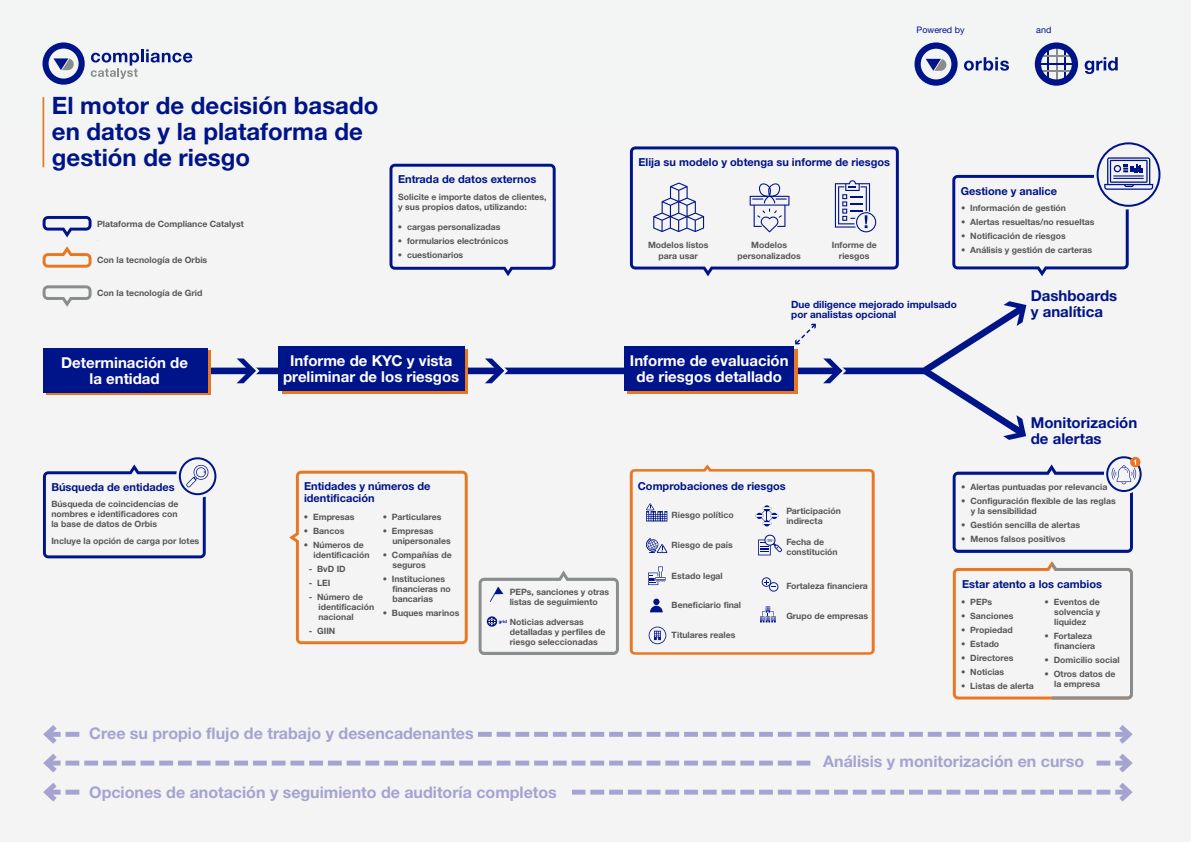
<style>
.page{position:relative;width:1191px;height:842px;background:#f3f4f4}
.page>*{position:absolute;margin:0;border:0;box-sizing:border-box;transform-origin:0 0}
._01_Page_heading{font:700 24px/26px "Helvetica Neue LTW1 G";color:#001489}
.t1{font:700 16px "Helvetica Neue LTW1 G";color:#a5a3d1}
.t2{font:700 15px/16px "Helvetica Neue LTW1 G";color:#fff;text-align:center}
.t3{font:700 15px/16px "Helvetica Neue LTW1 G";color:#001489}
.t4{font:700 11px/12px "Helvetica Neue LTW1 G";color:#001489}
.t5{font:700 10px/10px "Helvetica Neue LTW1 G";color:#001489}
.Grey_Type_-_AW{font:9px "Helvetica Neue";color:#001489}
.t6{font:700 8.7px/10px "Helvetica Neue LTW1 G";color:#575756}
</style>
<div class="page">
<svg style="left:43px;top:725px;width:1089px;height:19px"></svg>
<svg style="left:207px;top:316px;width:796px;height:58px"></svg>
<svg style="left:237px;top:358px;width:22px;height:25px"></svg>
<svg style="left:485px;top:358px;width:23px;height:25px"></svg>
<svg style="left:823px;top:358px;width:23px;height:25px"></svg>
<svg style="left:1003px;top:301px;width:24px;height:25px"></svg>
<svg style="left:389px;top:164px;width:166px;height:112px"></svg>
<svg style="left:47px;top:350px;width:164px;height:45px"></svg>
<div style="left:43px;top:348px;width:164px;height:44px;background:#001489"></div>
<div style="left:282px;top:349px;width:185px;height:45px;background:#e97721"></div>
<div style="left:278px;top:346px;width:186px;height:45px;background:#001489"></div>
<div style="left:627px;top:349px;width:170px;height:45px;background:#e97721"></div>
<div style="left:624px;top:346px;width:170px;height:45px;background:#001489"></div>
<svg style="left:922px;top:368px;width:104px;height:72px"></svg>
<svg style="left:289px;top:471px;width:179px;height:173px"></svg>
<svg style="left:795px;top:324px;width:21px;height:20px"></svg>
<svg style="left:630px;top:464px;width:244px;height:191px"></svg>
<svg style="left:650px;top:599px;width:13px;height:13px"></svg>
<svg style="left:760px;top:606px;width:16px;height:16px"></svg>
<svg style="left:645px;top:538px;width:22px;height:15px"></svg>
<svg style="left:646px;top:503px;width:21px;height:18px"></svg>
<svg style="left:758px;top:534px;width:24px;height:21px"></svg>
<svg style="left:648px;top:566px;width:18px;height:19px"></svg>
<svg style="left:755px;top:505px;width:23px;height:21px"></svg>
<svg style="left:761px;top:577px;width:17px;height:15px"></svg>
<svg style="left:648px;top:627px;width:18px;height:17px"></svg>
<svg style="left:43px;top:783px;width:1089px;height:18px"></svg>
<svg style="left:43px;top:754px;width:1089px;height:18px"></svg>
<div style="left:82px;top:715px;width:391px;height:27px;background:#f3f4f3"></div>
<div style="left:82px;top:774px;width:489px;height:25px;background:#f3f4f3"></div>
<div style="left:815px;top:746px;width:278px;height:24px;background:#f3f4f3"></div>
<svg style="left:43px;top:216px;width:49px;height:21px"></svg>
<svg style="left:43px;top:285px;width:49px;height:22px"></svg>
<svg style="left:43px;top:246px;width:49px;height:22px"></svg>
<div style="left:1106px;top:456px;width:35px;height:36px;border:2px solid #001489;border-radius:50%"></div>
<svg style="left:1130px;top:457px;width:10px;height:10px"></svg>
<svg style="left:952px;top:561px;width:181px;height:138px"></svg>
<svg style="left:478px;top:570px;width:141px;height:85px"></svg>
<svg style="left:630px;top:146px;width:268px;height:130px"></svg>
<svg style="left:952px;top:460px;width:184px;height:93px"></svg>
<div style="left:179px;top:457px;width:37px;height:38px;border:2px solid #001489;border-radius:50%"></div>
<svg style="left:43px;top:464px;width:166px;height:94px"></svg>
<div style="left:1096px;top:142px;width:64px;height:65px;border:2px solid #001489;border-radius:50%"></div>
<svg style="left:952px;top:157px;width:201px;height:119px"></svg>
<hr style="left:1113px;top:175px;width:30px;height:2px;background:#001489">
<hr style="left:1113px;top:178px;width:30px;height:1px;background:#001489">
<svg style="left:914px;top:42px;width:43px;height:44px"></svg>
<svg style="left:964px;top:57px;width:45px;height:14px"></svg>
<hr style="left:43px;top:97px;width:1px;height:70px;background:#e97721">
<svg style="left:1084px;top:57px;width:33px;height:17px"></svg>
<svg style="left:1034px;top:42px;width:44px;height:44px"></svg>
<svg style="left:42px;top:42px;width:43px;height:43px"></svg>
<svg style="left:91px;top:49px;width:101px;height:30px"></svg>
<p class="_01_Page_heading" style="left:52px;top:93px;width:328px">El motor de decisión basado en datos y la plataforma de gestión de riesgo</p>
<p class="t6" style="left:97px;top:218px;width:148px">Plataforma de Compliance Catalyst</p>
<p class="t6" style="left:97px;top:255px;width:112px">Con la tecnología de Orbis</p>
<p class="t6" style="left:97px;top:288px;width:107px">Con la tecnología de Grid</p>
<p class="t4" style="left:398px;top:173px;width:140px">Entrada de datos externos</p>
<p class="t6" style="left:398px;top:191px;width:150px">Solicite e importe datos de clientes, y sus propios datos, utilizando:</p>
<p class="t6" style="left:398px;top:222px;width:104px">• cargas personalizadas</p>
<p class="t6" style="left:398px;top:236px;width:112px">• formularios electrónicos</p>
<p class="t6" style="left:398px;top:250px;width:67px">• cuestionarios</p>
<p class="Grey_Type_-_AW" style="left:916px;top:24px;width:49px">Powered by</p>
<p class="Grey_Type_-_AW" style="left:1036px;top:24px;width:17px">and</p>
<p class="t4" style="left:638px;top:156px;width:253px">Elija su modelo y obtenga su informe de riesgos</p>
<p class="t6" style="left:648px;top:239px;width:62px;line-height:11px;text-align:center">Modelos listos para usar</p>
<p class="t6" style="left:737px;top:239px;width:65px;line-height:11px;text-align:center">Modelos personalizados</p>
<p class="t6" style="left:832px;top:239px;width:46px;line-height:11px;text-align:center">Informe de riesgos</p>
<p class="t4" style="left:960px;top:184px;width:98px">Gestione y analice</p>
<p class="t6" style="left:961px;top:203px;width:107px">• Información de gestión</p>
<p class="t6" style="left:961px;top:217px;width:135px">• Alertas resueltas/no resueltas</p>
<p class="t6" style="left:961px;top:231px;width:106px">• Notificación de riesgos</p>
<p class="t6" style="left:961px;top:245px;width:132px">• Análisis y gestión de carteras</p>
<p class="t5" style="left:791px;top:299px;width:167px">Due diligence mejorado impulsado por analistas opcional</p>
<p class="t3" style="left:1030px;top:288px;width:88px">Dashboards y analítica</p>
<p class="t2" style="left:61px;top:354px;width:128px">Determinación de la entidad</p>
<p class="t2" style="left:283px;top:352px;width:178px">Informe de KYC y vista preliminar de los riesgos</p>
<p class="t2" style="left:630px;top:352px;width:160px">Informe de evaluación de riesgos detallado</p>
<p class="t4" style="left:51px;top:481px;width:125px">Búsqueda de entidades</p>
<p class="t4" style="left:304px;top:480px;width:128px">Entidades y números de identificación</p>
<p class="t6" style="left:51px;top:499px;width:128px;text-align:justify">Búsqueda de coincidencias de nombres e identificadores con la base de datos de Orbis</p>
<p class="t6" style="left:51px;top:536px;width:149px">Incluye la opción de carga por lotes</p>
<p class="t6" style="left:383px;top:512px;width:60px">• Particulares</p>
<p class="t6" style="left:392px;top:526px;width:60px;text-indent:-10px">• Empresas unipersonales</p>
<p class="t6" style="left:392px;top:550px;width:61px;text-indent:-10px">• Compañías de seguros</p>
<p class="t6" style="left:392px;top:574px;width:60px;text-indent:-10px">• Instituciones financieras no bancarias</p>
<p class="t6" style="left:383px;top:608px;width:78px">• Buques marinos</p>
<p class="t6" style="left:304px;top:512px;width:52px">• Empresas</p>
<p class="t6" style="left:304px;top:526px;width:42px">• Bancos</p>
<p class="t6" style="left:314px;top:540px;width:57px;text-indent:-10px">• Números de identificación</p>
<p class="t6" style="left:309px;top:564px;width:38px">- BvD ID</p>
<p class="t6" style="left:309px;top:578px;width:23px">- LEI</p>
<p class="t6" style="left:318px;top:592px;width:57px;text-indent:-10px">- Número de identificación nacional</p>
<p class="t6" style="left:309px;top:626px;width:28px">- GIIN</p>
<p class="t1" style="left:89px;top:723px;width:386px">Cree su propio flujo de trabajo y desencadenantes</p>
<p class="t6" style="left:510px;top:587px;width:101px">PEPs, sanciones y otras listas de seguimiento</p>
<p class="t6" style="left:510px;top:616px;width:97px">Noticias adversas detalladas y perfiles de riesgo seleccionadas</p>
<p class="t4" style="left:638px;top:480px;width:149px">Comprobaciones de riesgos</p>
<p class="t6" style="left:671px;top:510px;width:63px">Riesgo político</p>
<p class="t6" style="left:786px;top:506px;width:56px">Participación indirecta</p>
<p class="t6" style="left:786px;top:537px;width:53px">Fecha de constitución</p>
<p class="t6" style="left:786px;top:581px;width:83px">Fortaleza financiera</p>
<p class="t6" style="left:786px;top:611px;width:83px">Grupo de empresas</p>
<p class="t6" style="left:671px;top:540px;width:63px">Riesgo de país</p>
<p class="t6" style="left:671px;top:570px;width:53px">Estado legal</p>
<p class="t6" style="left:671px;top:600px;width:71px">Beneficiario final</p>
<p class="t6" style="left:671px;top:630px;width:65px">Titulares reales</p>
<p class="t3" style="left:1030px;top:415px;width:108px">Monitorización de alertas</p>
<p class="t6" style="left:961px;top:482px;width:148px">• Alertas puntuadas por relevancia</p>
<p class="t6" style="left:971px;top:496px;width:146px;text-indent:-10px">• Configuración flexible de las reglas y la sensibilidad</p>
<p class="t6" style="left:961px;top:520px;width:120px">• Gestión sencilla de alertas</p>
<p class="t6" style="left:961px;top:534px;width:106px">• Menos falsos positivos</p>
<p class="t4" style="left:962px;top:578px;width:141px">Estar atento a los cambios</p>
<p class="t6" style="left:961px;top:597px;width:32px">• PEPs</p>
<p class="t6" style="left:961px;top:611px;width:54px">• Sanciones</p>
<p class="t6" style="left:961px;top:625px;width:53px">• Propiedad</p>
<p class="t6" style="left:961px;top:639px;width:40px">• Estado</p>
<p class="t6" style="left:961px;top:653px;width:54px">• Directores</p>
<p class="t6" style="left:961px;top:667px;width:45px">• Noticias</p>
<p class="t6" style="left:961px;top:681px;width:74px">• Listas de alerta</p>
<p class="t6" style="left:1054px;top:597px;width:48px;text-align:justify;text-indent:-10px">• Eventos de solvencia y liquidez</p>
<p class="t6" style="left:1054px;top:631px;width:42px;text-indent:-10px">• Fortaleza financiera</p>
<p class="t6" style="left:1044px;top:654px;width:77px">• Domicilio social</p>
<p class="t6" style="left:1054px;top:668px;width:63px;text-indent:-10px">• Otros datos de la empresa</p>
<p class="t1" style="left:89px;top:782px;width:469px">Opciones de anotación y seguimiento de auditoría completos</p>
<p class="t1" style="left:823px;top:751px;width:262px">Análisis y monitorización en curso</p>
</div>
